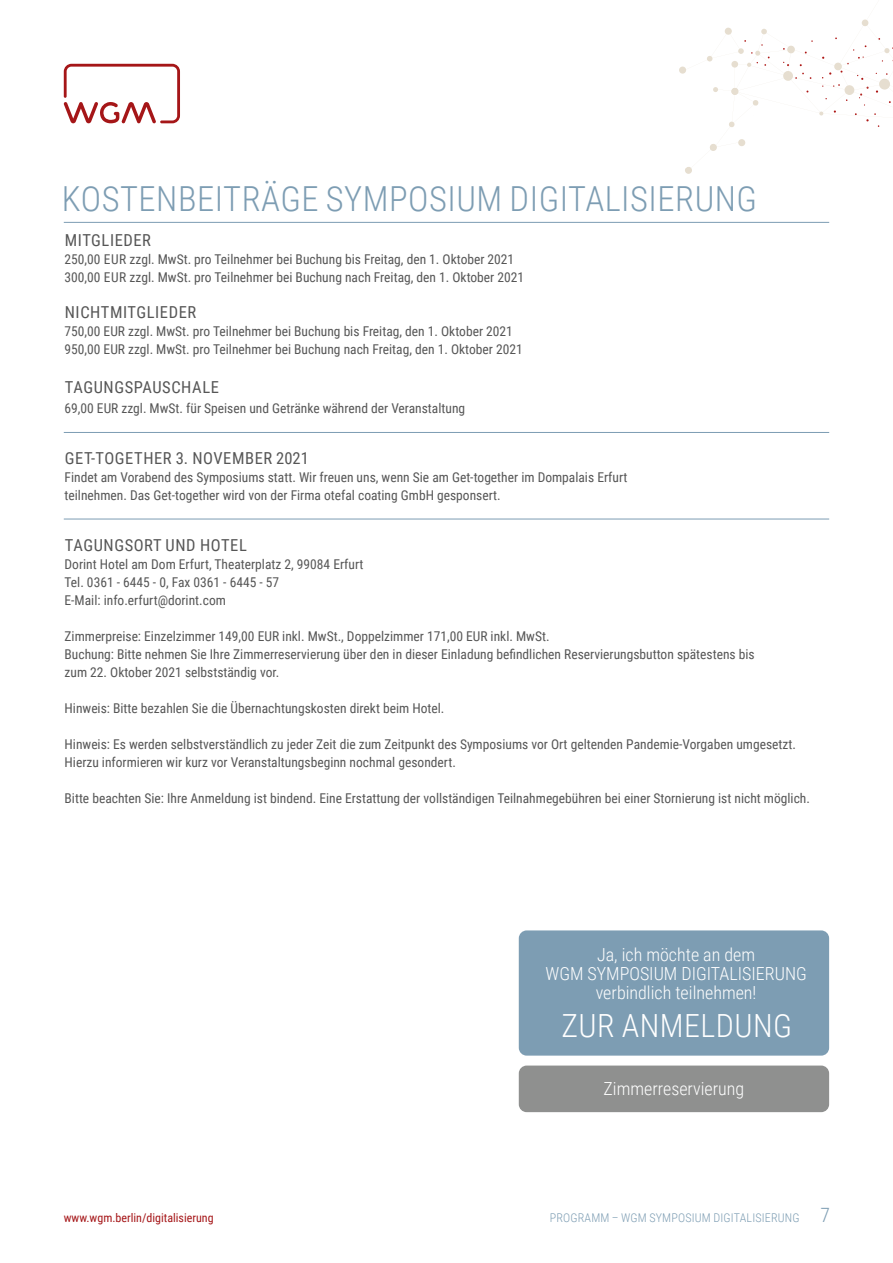
<style>
.page{position:relative;width:893px;height:1263px;background:#fff}
.page>*{position:absolute;margin:0;border:0;box-sizing:border-box;transform-origin:0 0}
.t1{font:300 34.5px "Roboto Condensed";letter-spacing:.015em;color:#7d9db3}
.t2{font:300 31.95px "Roboto Condensed";letter-spacing:.015em;color:#fff}
.t3{font:300 19.65px "Roboto Condensed";color:#7d9db3}
.t4{font:300 18px/19.5px "Roboto Condensed";color:#fff;text-align:center}
.t5{font:16.5px "Roboto Condensed";letter-spacing:.035em;color:#565656}
.t6{font:13.5px/18px "Roboto Condensed";color:#565656}
.t7{font:300 12px "Roboto Condensed";letter-spacing:.015em;color:#7d9db3}
.t8{font:12px "Roboto Condensed";color:#a51618}
</style>
<div class="page">
<svg style="left:64px;top:64px;width:116px;height:59px"></svg>
<hr style="left:64px;top:222px;width:765px;height:1px;background:#7d9db3">
<div style="left:519px;top:930px;width:310px;height:125px;background:#7d9db3;border-radius:8px"></div>
<svg style="left:679px;top:19px;width:214px;height:155px"></svg>
<div style="left:519px;top:1065px;width:310px;height:47px;background:#8f908f;border-radius:8px"></div>
<hr style="left:64px;top:432px;width:765px;height:1px;background:#7d9db3">
<hr style="left:64px;top:519px;width:765px;height:1px;background:#7d9db3">
<h1 class="t1" style="left:62px;top:174px;width:697px">KOSTENBEITRÄGE SYMPOSIUM DIGITALISIERUNG</h1>
<p class="t5" style="left:65px;top:229px;width:88px">MITGLIEDER</p>
<p class="t6" style="left:65px;top:250px;width:461px">250,00 EUR zzgl. MwSt. pro Teilnehmer bei Buchung bis Freitag, den 1. Oktober 2021<br>300,00 EUR zzgl. MwSt. pro Teilnehmer bei Buchung nach Freitag, den 1. Oktober 2021</p>
<p class="t5" style="left:65px;top:301px;width:133px">NICHTMITGLIEDER</p>
<p class="t6" style="left:65px;top:322px;width:460px">750,00 EUR zzgl. MwSt. pro Teilnehmer bei Buchung bis Freitag, den 1. Oktober 2021<br>950,00 EUR zzgl. MwSt. pro Teilnehmer bei Buchung nach Freitag, den 1. Oktober 2021</p>
<p class="t5" style="left:65px;top:376px;width:156px">TAGUNGSPAUSCHALE</p>
<p class="t6" style="left:65px;top:398px;width:402px">69,00 EUR zzgl. MwSt. für Speisen und Getränke während der Veranstaltung</p>
<p class="t5" style="left:65px;top:446px;width:246px">GET-TOGETHER 3. NOVEMBER 2021</p>
<p class="t6" style="left:65px;top:467px;width:564px">Findet am Vorabend des Symposiums statt. Wir freuen uns, wenn Sie am Get-together im Dompalais Erfurt teilnehmen. Das Get-together wird von der Firma otefal coating GmbH gesponsert.</p>
<p class="t5" style="left:65px;top:533px;width:184px">TAGUNGSORT UND HOTEL</p>
<p class="t6" style="left:65px;top:554px;width:300px">Dorint Hotel am Dom Erfurt, Theaterplatz 2, 99084 Erfurt<br>Tel. 0361 - 6445 - 0, Fax 0361 - 6445 - 57<br>E-Mail: info.erfurt@dorint.com</p>
<p class="t6" style="left:65px;top:626px;width:692px">Zimmerpreise: Einzelzimmer 149,00 EUR inkl. MwSt., Doppelzimmer 171,00 EUR inkl. MwSt.<br>Buchung: Bitte nehmen Sie Ihre Zimmerreservierung über den in dieser Einladung befindlichen Reservierungsbutton spätestens bis zum 22. Oktober 2021 selbstständig vor.</p>
<p class="t6" style="left:65px;top:698px;width:381px">Hinweis: Bitte bezahlen Sie die Übernachtungskosten direkt beim Hotel.</p>
<p class="t6" style="left:65px;top:734px;width:733px">Hinweis: Es werden selbstverständlich zu jeder Zeit die zum Zeitpunkt des Symposiums vor Ort geltenden Pandemie-Vorgaben umgesetzt.<br>Hierzu informieren wir kurz vor Veranstaltungsbeginn nochmal gesondert.</p>
<p class="t6" style="left:65px;top:788px;width:747px">Bitte beachten Sie: Ihre Anmeldung ist bindend. Eine Erstattung der vollständigen Teilnahmegebühren bei einer Stornierung ist nicht möglich.</p>
<h3 class="t4" style="left:545px;top:944px;width:263px">Ja, ich möchte an dem<br>WGM SYMPOSIUM DIGITALISIERUNG verbindlich teilnehmen!</h3>
<h2 class="t2" style="left:561px;top:1003px;width:232px">ZUR ANMELDUNG</h2>
<h3 class="t4" style="left:603px;top:1078px;width:142px">Zimmerreservierung</h3>
<p class="t8" style="left:64px;top:1209px;width:151px">www.wgm.berlin/digitalisierung</p>
<p class="t7" style="left:550px;top:1209px;width:251px">PROGRAMM – WGM SYMPOSIUM DIGITALISIERUNG</p>
<h3 class="t3" style="left:820px;top:1201px;width:11px">7</h3>
</div>
